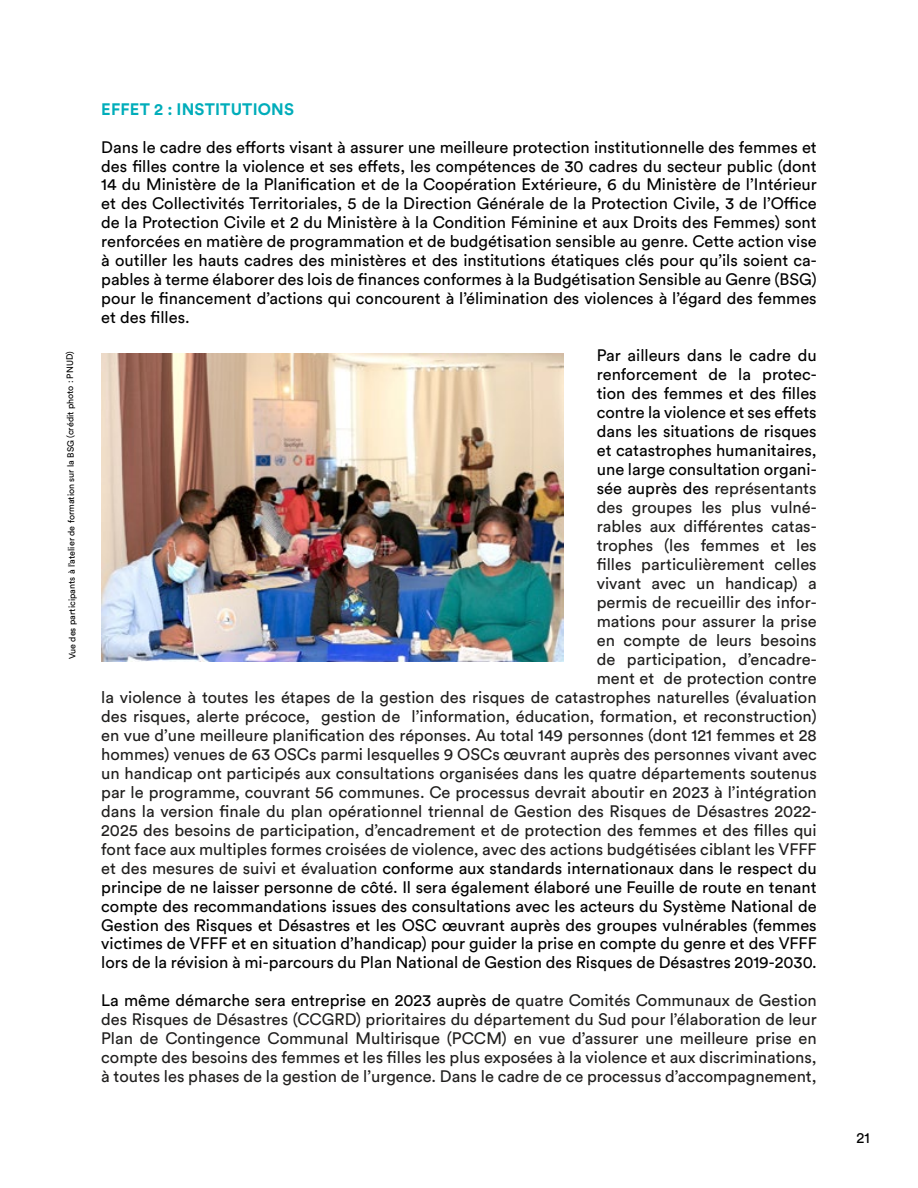
<style>
.page{position:relative;width:918px;height:1188px;background:#fff}
.page>*{position:absolute;margin:0;border:0;box-sizing:border-box;transform-origin:0 0}
.t1{font:16.5px/19px "Circular Std";color:#201f1e;text-align:right}
.t2{font:16.5px/18.9px "Circular Std";color:#000;text-align:justify}
.t3{font:700 16.5px "Circular Std";letter-spacing:.01em;color:#00adba}
.t4{font:15px "Circular Std";color:#000}
.t5{font:9px "Circular Std";color:#000}
.s1{color:#000}
</style>
<div class="page">
<img style="left:101px;top:354px;width:462px;height:308px">
<p class="t5" style="left:68px;top:660px;width:310px;rotate:-91deg">Vue des participants à l’atelier de formation sur la BSG (crédit photo : PNUD)</p>
<p class="t3" style="left:101px;top:98px;width:194px">EFFET 2 : INSTITUTIONS</p>
<p class="t2" style="left:101px;top:137px;width:717px">Dans le cadre des efforts visant à assurer une meilleure protection institutionnelle des femmes et des filles contre la violence et ses effets, les compétences de 30 cadres du secteur public (dont 14 du Ministère de la Planification et de la Coopération Extérieure, 6 du Ministère de l’Intérieur et des Collectivités Territoriales, 5 de la Direction Générale de la Protection Civile, 3 de l’Office de la Protection Civile et 2 du Ministère à la Condition Féminine et aux Droits des Femmes) sont renforcées en matière de programmation et de budgétisation sensible au genre. Cette action vise à outiller les hauts cadres des ministères et des institutions étatiques clés pour qu’ils soient ca&shy;pables à terme élaborer des lois de finances conformes à la Budgétisation Sensible au Genre (BSG) pour le financement d’actions qui concourent à l’élimination des violences à l’égard des femmes et des filles.</p>
<p class="t1" style="left:101px;top:346px;width:717px"><span class="s1">Par ailleurs dans le cadre du<br>renforcement de la protec-<br>tion des femmes et des filles<br>contre la violence et ses effets<br>dans les situations de risques<br>et catastrophes humanitaires,<br>une large consultation organi-<br>sée auprès des</span> représentants<br>des groupes les plus vulné-<br>rables aux différentes catas-<br>trophes (les femmes et les<br>filles particulièrement celles<br>vivant avec un handicap) a<br>permis de recueillir des infor-<br>mations pour assurer la prise<br>en compte de leurs besoins<br>de participation, d’encadre-<br>ment et de protection contre<br>la violence à toutes les étapes de la gestion des risques de catastrophes naturelles (évaluation des risques, alerte précoce, gestion de l’information, éducation, formation, et reconstruction) en vue d’une meilleure planification des réponses. Au total 149 personnes (dont 121 femmes et 28 hommes) venues de 63 OSCs parmi lesquelles 9 OSCs œuvrant auprès des personnes vivant avec un handicap ont participés aux consultations organisées dans les quatre départements soutenus par le programme, couvrant 56 communes. Ce processus devrait aboutir en 2023 à l’intégration dans la version finale du plan opérationnel triennal de Gestion des Risques de Désastres 2022- 2025 des besoins de participation, d’encadrement et de protection des femmes et des filles qui font face aux multiples formes croisées de violence, avec des actions budgétisées ciblant les VFFF et des mesures de suivi et évaluation <span class="s1">conforme aux standards internationaux dans le respect du principe de ne laisser personne de côté. Il sera également élaboré une Feuille de route en tenant compte des recommandations issues des consultations avec les acteurs du Système National de Gestion des Risques et Désastres et les OSC œuvrant auprès des groupes vulnérables (femmes victimes de VFFF et en situation d’handicap) pour guider la prise en compte du genre et des VFFF lors de la révision à mi-parcours du Plan National de Gestion des Risques de Désastres 2019-2030.</span></p>
<p class="t1" style="left:101px;top:991px;width:717px;text-align:justify"><span class="s1">La même démarche sera entreprise en 2023 auprès de</span> quatre Comités Communaux de Gestion des Risques de Désastres (CCGRD) prioritaires du département du Sud pour l’élaboration de leur Plan de Contingence Communal Multirisque (PCCM) en vue d’assurer une meilleure prise en compte des besoins des femmes et les filles les plus exposées à la violence et aux discriminations, à toutes les phases de la gestion de l’urgence. Dans le cadre de ce processus d’accompagnement,</p>
<p class="t4" style="left:856px;top:1129px;width:15px">21</p>
</div>
